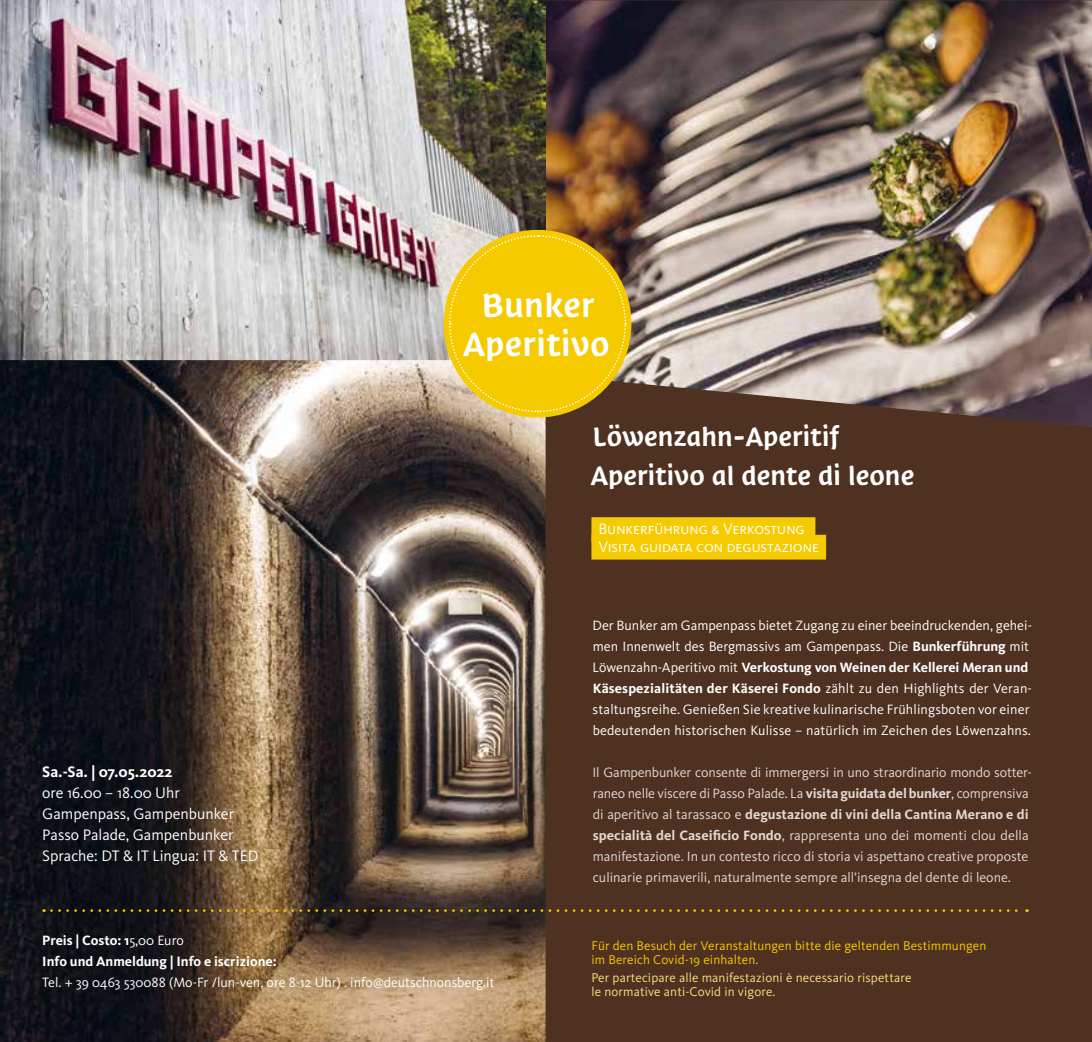
<style>
.page{position:relative;width:1092px;height:1042px;background:#fff}
.page>*{position:absolute;margin:0;border:0;box-sizing:border-box;transform-origin:0 0}
.t1{font:38.5px/39px "Suedtirol";letter-spacing:-.01em;color:#fff;text-align:center}
.t2{font:30.62px/38.5px "Suedtirol";letter-spacing:-.02em;color:#fff}
.t3{font:15.75px/21px "Kievit";color:#fff}
.t4{font:15.75px/17.5px "Kievit Regular SC";color:#fff}
.t5{font:700 15.75px "Kievit";color:#fff}
.t6{font:14px/21px "Kievit";color:#fff}
.t7{font:14px/21px "Kievit";color:#e0d7d3}
.t8{font:700 14px/21px "Kievit";color:#fff}
.t9{font:13.12px/14px "Kievit";letter-spacing:.01em;color:#f5cb00}
.t10{font:13.12px/14px "Kievit";letter-spacing:.01em;color:#fbdf7c}
.s1{font-weight:400}
.s2{font-weight:700}
</style>
<div class="page">
<div style="left:0;top:0;width:1090px;height:1042px;background:#4f3122"></div>
<img style="left:545px;top:0;width:546px;height:427px">
<img style="left:0;top:0;width:545px;height:1042px">
<svg style="left:51px;top:909px;width:976px;height:3px"></svg>
<svg style="left:448px;top:234px;width:178px;height:179px;background:#e6c014"></svg>
<div style="left:591px;top:517px;width:224px;height:25px;background:#f5cb00"></div>
<div style="left:591px;top:535px;width:235px;height:24px;background:#f5cb00"></div>
<h1 class="t1" style="left:462px;top:285px;width:149px">Bunker<br>Aperitivo</h1>
<h2 class="t2" style="left:590px;top:417px;width:326px">Löwenzahn-Aperitif<br>Aperitivo al dente di leone</h2>
<p class="t4" style="left:598px;top:520px;width:222px">Bunkerführung &amp; Verkostung<br>Visita guidata con degustazione</p>
<p class="t5" style="left:42px;top:762px;width:132px">Sa.-Sa. | 07.05.2022</p>
<p class="t3" style="left:42px;top:782px;width:217px">ore 16.00 – 18.00 Uhr<br>Gampenpass, Gampenbunker<br>Passo Palade, Gampenbunker<br>Sprache: DT &amp; IT Lingua: IT &amp; TED</p>
<p class="t8" style="left:42px;top:930px;width:236px">Preis | Costo: 1<span class="s1">5,00 Euro<br></span>Info und Anmeldung | Info e iscrizione:</p>
<p class="t6" style="left:42px;top:972px;width:453px">Tel. + 39 0463 530088 (Mo-Fr /lun-ven, ore 8-12 Uhr) . info@deutschnonsberg.it</p>
<p class="t6" style="left:592px;top:615px;width:441px">Der Bunker am Gampenpass bietet Zugang zu einer beeindruckenden, gehei&shy;men Innenwelt des Bergmassivs am Gampenpass. Die <span class="s2">Bunkerführung</span> mit Löwenzahn-Aperitivo mit <span class="s2">Verkostung von Weinen der Kellerei Meran und Käsespezialitäten der Käserei Fondo</span> zählt zu den Highlights der Veran&shy;staltungsreihe. Genießen Sie kreative kulinarische Frühlingsboten vor einer bedeutenden historischen Kulisse – natürlich im Zeichen des Löwenzahns.</p>
<p class="t7" style="left:592px;top:762px;width:441px">Il Gampenbunker consente di immergersi in uno straordinario mondo sotter&shy;raneo nelle viscere di Passo Palade. La <span class="s2">visita guidata del bunker</span>, comprensiva di aperitivo al tarassaco e <span class="s2">degustazione di vini della Cantina Merano e di specialità del Caseificio Fondo</span>, rappresenta uno dei momenti clou della manifestazione. In un contesto ricco di storia vi aspettano creative proposte culinarie primaverili, naturalmente sempre all’insegna del dente di leone.</p>
<p class="t9" style="left:591px;top:939px;width:396px">Für den Besuch der Veranstaltungen bitte die geltenden Bestimmungen im Bereich Covid-19 einhalten.</p>
<p class="t10" style="left:591px;top:970px;width:321px">Per partecipare alle manifestazioni è necessario rispettare le normative anti-Covid in vigore.</p>
</div>
